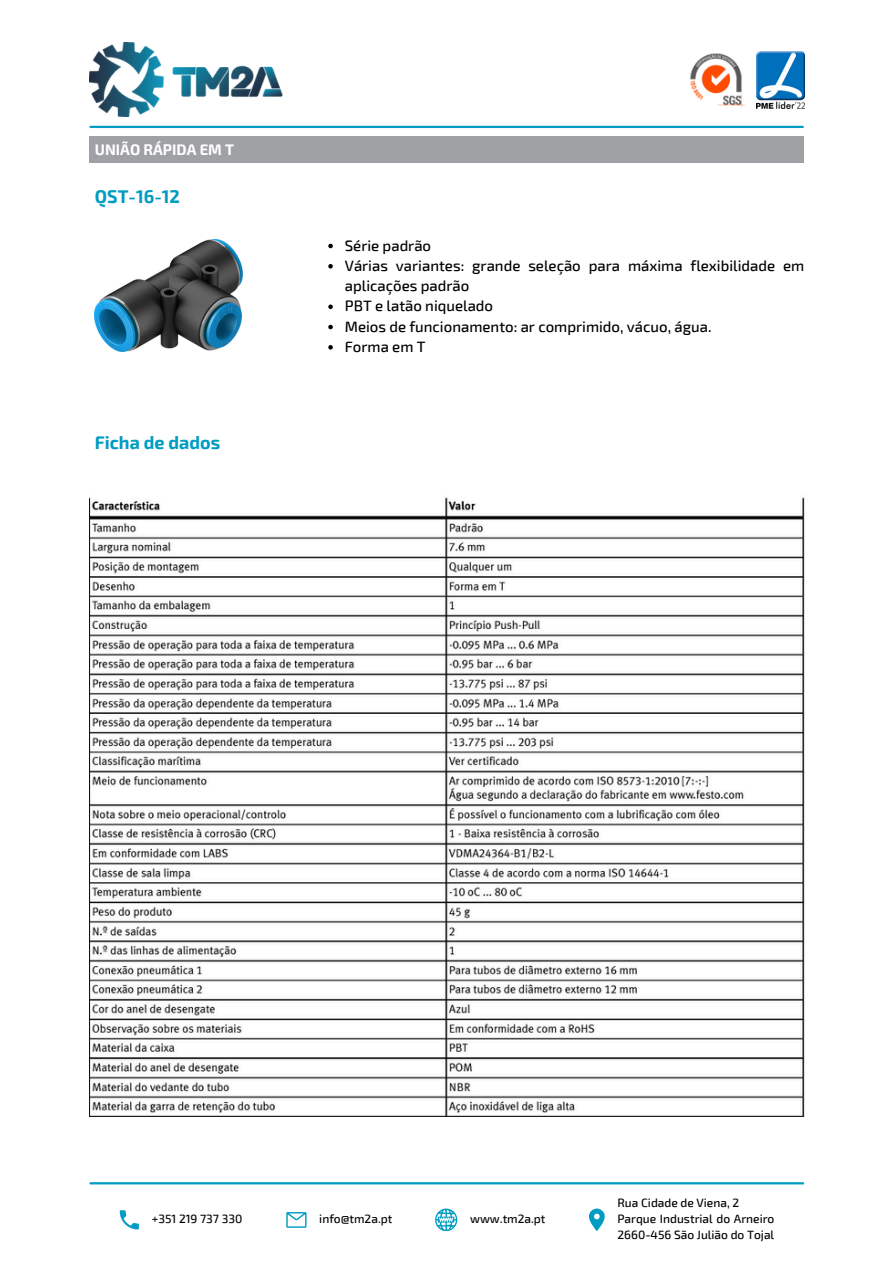
<style>
.page{position:relative;width:894px;height:1264px;background:#fff}
.page>*{position:absolute;margin:0;border:0;box-sizing:border-box;transform-origin:0 0}
.t1{font:700 18px "Exo 2";color:#009cc2}
.t2{font:500 15px/20.2px "Exo 2";color:#000}
.t3{font:700 15px "Exo 2";color:#fff}
.t4{font:500 12px/15.8px "Exo 2";color:#000}
</style>
<div class="page">
<hr style="left:90px;top:126px;width:712px;height:2px;background:#009cc2">
<div style="left:90px;top:136px;width:713px;height:26px;background:#a0a1a5"></div>
<img style="left:756px;top:52px;width:48px;height:56px">
<img style="left:89px;top:43px;width:194px;height:74px">
<img style="left:690px;top:53px;width:55px;height:54px">
<svg style="left:120px;top:1210px;width:19px;height:19px"></svg>
<svg style="left:286px;top:1212px;width:20px;height:15px"></svg>
<svg style="left:435px;top:1208px;width:22px;height:22px"></svg>
<svg style="left:589px;top:1208px;width:15px;height:22px"></svg>
<img style="left:89px;top:497px;width:715px;height:619px">
<hr style="left:90px;top:1182px;width:712px;height:2px;background:#009cc2">
<img style="left:95px;top:239px;width:147px;height:113px">
<svg style="left:328px;top:244px;width:5px;height:4px"></svg>
<svg style="left:328px;top:264px;width:5px;height:4px"></svg>
<svg style="left:328px;top:304px;width:5px;height:5px"></svg>
<svg style="left:328px;top:325px;width:5px;height:4px"></svg>
<svg style="left:328px;top:345px;width:5px;height:4px"></svg>
<p class="t3" style="left:95px;top:140px;width:141px">UNIÃO RÁPIDA EM T</p>
<h2 class="t1" style="left:95px;top:185px;width:86px">QST-16-12</h2>
<p class="t1" style="left:95px;top:430px;width:127px">Ficha de dados</p>
<p class="t2" style="left:345px;top:234px;width:88px">Série padrão</p>
<p class="t2" style="left:345px;top:254px;width:461px">Várias variantes: grande seleção para máxima flexibilidade em aplicações padrão</p>
<p class="t2" style="left:345px;top:295px;width:150px">PBT e latão niquelado</p>
<p class="t2" style="left:345px;top:315px;width:368px">Meios de funcionamento: ar comprimido, vácuo, água.</p>
<p class="t2" style="left:345px;top:335px;width:82px">Forma em T</p>
<h1 class="t4" style="left:152px;top:1210px;width:92px">+351 219 737 330</h1>
<p class="t4" style="left:319px;top:1210px;width:75px">info@tm2a.pt</p>
<p class="t4" style="left:470px;top:1210px;width:77px">www.tm2a.pt</p>
<p class="t4" style="left:617px;top:1194px;width:123px">Rua Cidade de Viena, 2</p>
<p class="t4" style="left:617px;top:1210px;width:158px">Parque Industrial do Arneiro<br>2660-456 São Julião do Tojal</p>
</div>
